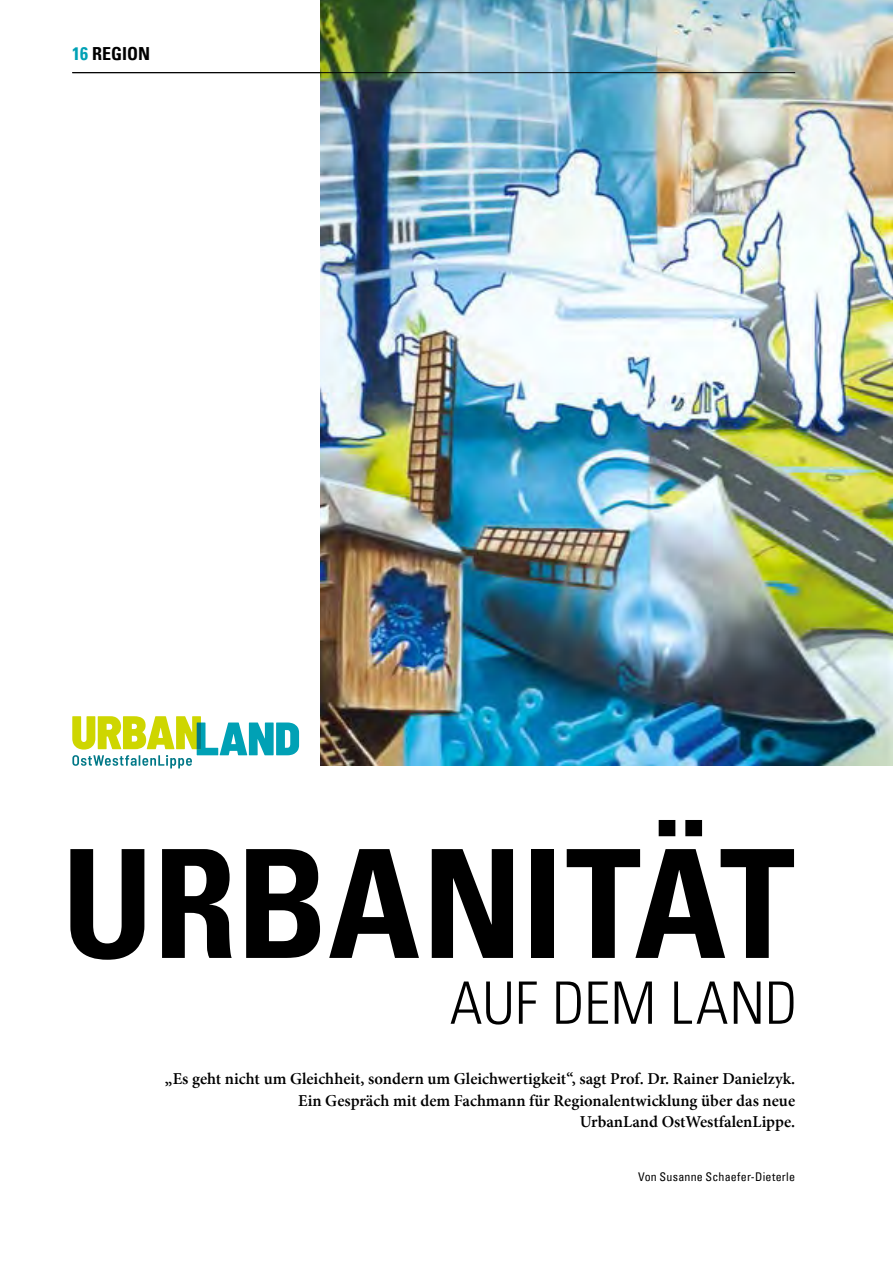
<style>
.page{position:relative;width:893px;height:1263px;background:#fff}
.page>*{position:absolute;margin:0;border:0;box-sizing:border-box;transform-origin:0 0}
.t1{font:700 condensed 150.75px "Univers";letter-spacing:-.005em;color:#000}
.t2{font:300 condensed 58.5px "Univers";color:#000}
.t3{font:700 condensed 18px "Univers";color:#000}
.t4{font:600 16.5px/21.8px "Minion Pro";color:#000;text-align:right}
.t5{font:condensed 12px "Univers";letter-spacing:.015em;color:#000}
.s1{color:#00a1b5}
</style>
<div class="page">
<img style="left:320px;top:0;width:573px;height:765px">
<hr style="left:72px;top:72px;width:723px;height:1px;background:#000">
<svg style="left:72px;top:716px;width:227px;height:52px"></svg>
<p class="t3" style="left:72px;top:46px;width:79px"><span class="s1">16</span> REGION</p>
<h1 class="t1" style="left:61px;top:840px;width:735px">URBANITÄT</h1>
<h2 class="t2" style="left:450px;top:979px;width:349px">AUF DEM LAND</h2>
<p class="t4" style="left:165px;top:1067px;width:632px">„Es geht nicht um Gleichheit, sondern um Gleichwertigkeit“, sagt Prof. Dr. Rainer Danielzyk.<br>Ein Gespräch mit dem Fachmann für Regionalentwicklung über das neue<br>UrbanLand OstWestfalenLippe.</p>
<p class="t5" style="left:638px;top:1171px;width:159px">Von Susanne Schaefer-Dieterle</p>
</div>
